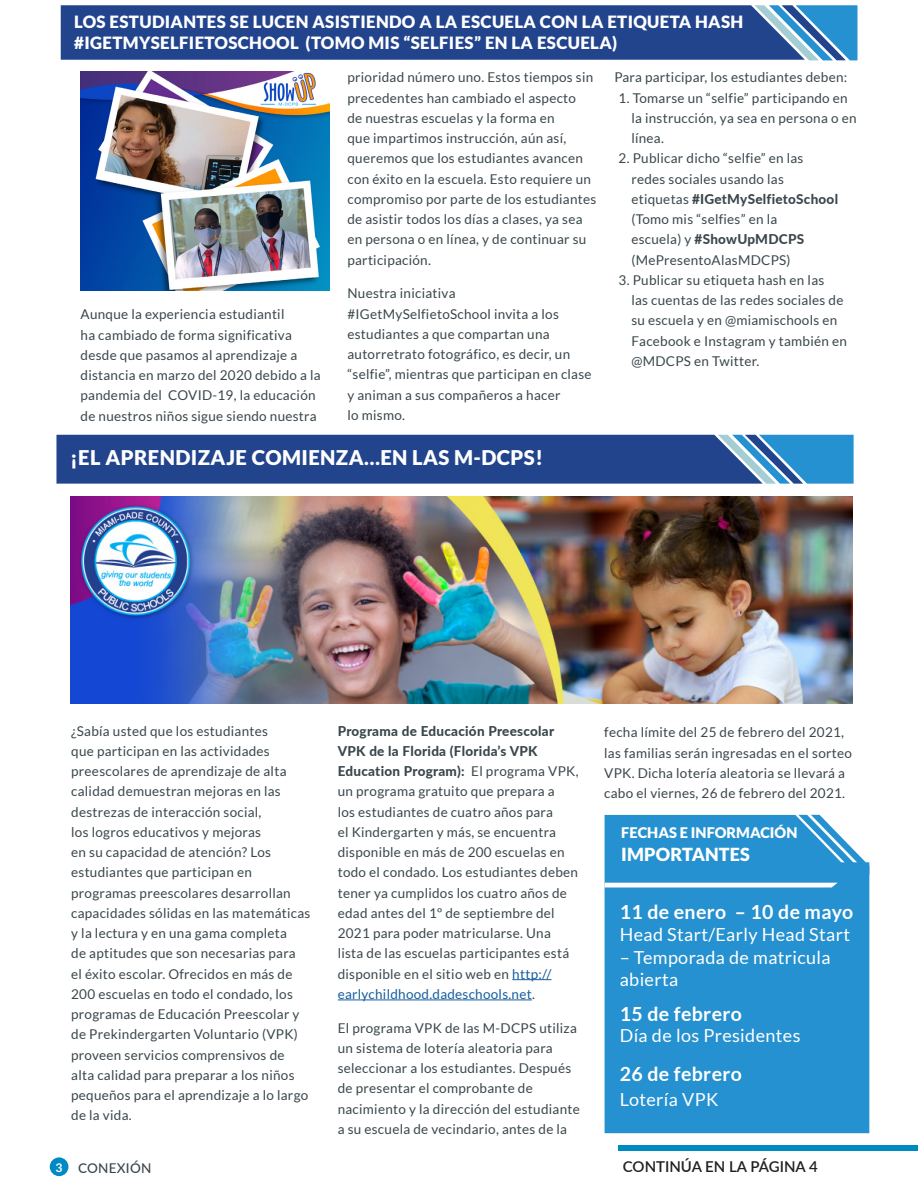
<style>
.page{position:relative;width:918px;height:1188px;background:#fff}
.page>*{position:absolute;margin:0;border:0;box-sizing:border-box;transform-origin:0 0}
.t1{font:900 20.25px "Lato";letter-spacing:.02em;color:#fff}
.Paragraph_Style{font:700 19.5px "Lato";letter-spacing:.02em;color:#fff}
.Paragraph_Style-2{font:18px/22.5px "Lato";letter-spacing:.02em;color:#fff}
.t2{font:900 18px "Lato";letter-spacing:.01em;color:#fff}
.t3{font:900 16.8px/21px "Lato";letter-spacing:.02em;color:#fff}
.t4{font:600 15px "Lato";color:#231f20}
.t5{font:900 14.7px "Lato";color:#fff}
.Paragraph_Style-3{font:13.5px/20.2px "Lato";letter-spacing:.02em;color:#3a474c}
.t6{font:500 13.5px "Lato";letter-spacing:.02em;color:#3a474c}
.t7{font:700 12px "Lato";color:#fff}
.s1{font-weight:800}
.s2{color:#175d9e}
</style>
<div class="page">
<div style="left:50px;top:1157px;width:18px;height:19px;background:#008ac3;border-radius:50%"></div>
<hr style="left:512px;top:979px;width:39px;height:1px;background:#175d9e">
<hr style="left:338px;top:1000px;width:194px;height:1px;background:#175d9e">
<img style="left:70px;top:496px;width:783px;height:208px">
<svg style="left:56px;top:435px;width:798px;height:49px;background:#295297"></svg>
<div style="left:605px;top:815px;width:264px;height:318px;background:#2591d0"></div>
<svg style="left:798px;top:815px;width:71px;height:61px"></svg>
<svg style="left:605px;top:883px;width:233px;height:4px"></svg>
<div style="left:618px;top:1146px;width:300px;height:5px;background:#008ac3"></div>
<svg style="left:61px;top:5px;width:796px;height:55px;background:#294f94"></svg>
<img style="left:81px;top:71px;width:248px;height:220px">
<p class="t3" style="left:74px;top:11px;width:671px">LOS ESTUDIANTES SE LUCEN ASISTIENDO A LA ESCUELA CON LA ETIQUETA HASH #IGETMYSELFIETOSCHOOL (TOMO MIS “SELFIES” EN LA ESCUELA)</p>
<p class="Paragraph_Style-3" style="left:81px;top:304px;width:242px">Aunque la experiencia estudiantil<br>ha cambiado de forma significativa desde que pasamos al aprendizaje a distancia en marzo del 2020 debido a la pandemia del COVID-19, la educación de nuestros niños sigue siendo nuestra</p>
<p class="Paragraph_Style-3" style="left:347px;top:67px;width:250px">prioridad número uno. Estos tiempos sin precedentes han cambiado el aspecto<br>de nuestras escuelas y la forma en<br>que impartimos instrucción, aún así, queremos que los estudiantes avancen con éxito en la escuela. Esto requiere un compromiso por parte de los estudiantes de asistir todos los días a clases, ya sea en persona o en línea, y de continuar su participación.</p>
<p class="Paragraph_Style-3" style="left:347px;top:283px;width:246px">Nuestra iniciativa #IGetMySelfietoSchool invita a los estudiantes a que compartan una autorretrato fotográfico, es decir, un “selfie”, mientras que participan en clase y animan a sus compañeros a hacer<br>lo mismo.</p>
<p class="t1" style="left:70px;top:446px;width:474px">¡EL APRENDIZAJE COMIENZA…EN LAS M-DCPS!</p>
<p class="Paragraph_Style-3" style="left:614px;top:67px;width:234px">Para participar, los estudiantes deben:</p>
<p class="Paragraph_Style-3" style="left:631px;top:87px;width:227px;text-indent:-13px">1. Tomarse un “selfie” participando en la instrucción, ya sea en persona o en línea.</p>
<p class="Paragraph_Style-3" style="left:631px;top:148px;width:208px;text-indent:-13px">2. Publicar dicho “selfie” en las redes sociales usando las etiquetas <span class="s1">#IGetMySelfietoSchool </span>(Tomo mis “selfies” en la<br>escuela) y <span class="s1">#ShowUpMDCPS </span>(MePresentoAlasMDCPS)</p>
<p class="Paragraph_Style-3" style="left:631px;top:270px;width:217px;text-indent:-13px">3. Publicar su etiqueta hash en las<br>las cuentas de las redes sociales de su escuela y en @miamischools en Facebook e Instagram y también en</p>
<p class="Paragraph_Style-3" style="left:631px;top:351px;width:130px">@MDCPS en Twitter.</p>
<p class="Paragraph_Style-3" style="left:71px;top:720px;width:241px">¿Sabía usted que los estudiantes<br>que participan en las actividades preescolares de aprendizaje de alta calidad demuestran mejoras en las destrezas de interacción social,<br>los logros educativos y mejoras<br>en su capacidad de atención? Los estudiantes que participan en programas preescolares desarrollan capacidades sólidas en las matemáticas y la lectura y en una gama completa<br>de aptitudes que son necesarias para<br>el éxito escolar. Ofrecidos en más de 200 escuelas en todo el condado, los programas de Educación Preescolar y de Prekindergarten Voluntario (VPK) proveen servicios comprensivos de alta calidad para preparar a los niños pequeños para el aprendizaje a lo largo de la vida.</p>
<p class="Paragraph_Style-3" style="left:338px;top:721px;width:242px"><span class="s1">Programa de Educación Preescolar VPK de la Florida (Florida’s VPK Education Program):</span> El programa VPK, un programa gratuito que prepara a<br>los estudiantes de cuatro años para<br>el Kindergarten y más, se encuentra disponible en más de 200 escuelas en todo el condado. Los estudiantes deben tener ya cumplidos los cuatro años de edad antes del 1º de septiembre del 2021 para poder matricularse. Una lista de las escuelas participantes está disponible en el sitio web en <span class="s2">http:// earlychildhood.dadeschools.net</span>.</p>
<p class="Paragraph_Style-3" style="left:338px;top:1018px;width:244px">El programa VPK de las M-DCPS utiliza un sistema de lotería aleatoria para seleccionar a los estudiantes. Después de presentar el comprobante de nacimiento y la dirección del estudiante a su escuela de vecindario, antes de la</p>
<p class="t7" style="left:56px;top:1160px;width:8px">3</p>
<p class="t6" style="left:78px;top:1158px;width:75px">CONEXIÓN</p>
<p class="Paragraph_Style-3" style="left:604px;top:721px;width:249px">fecha límite del 25 de febrero del 2021, las familias serán ingresadas en el sorteo VPK. Dicha lotería aleatoria se llevará a cabo el viernes, 26 de febrero del 2021.</p>
<p class="t5" style="left:621px;top:824px;width:178px">FECHAS E INFORMACIÓN</p>
<p class="t2" style="left:621px;top:844px;width:130px">IMPORTANTES</p>
<p class="Paragraph_Style" style="left:620px;top:901px;width:235px">11 de enero – 10 de mayo</p>
<p class="Paragraph_Style-2" style="left:620px;top:924px;width:232px">Head Start/Early Head Start</p>
<p class="Paragraph_Style-2" style="left:620px;top:946px;width:212px">– Temporada de matricula abierta</p>
<p class="Paragraph_Style" style="left:620px;top:1003px;width:124px">15 de febrero</p>
<p class="Paragraph_Style-2" style="left:620px;top:1024px;width:182px">Día de los Presidentes</p>
<p class="Paragraph_Style" style="left:620px;top:1062px;width:124px">26 de febrero</p>
<p class="Paragraph_Style-2" style="left:620px;top:1088px;width:100px">Lotería VPK</p>
<p class="t4" style="left:623px;top:1155px;width:197px">CONTINÚA EN LA PÁGINA 4</p>
</div>
